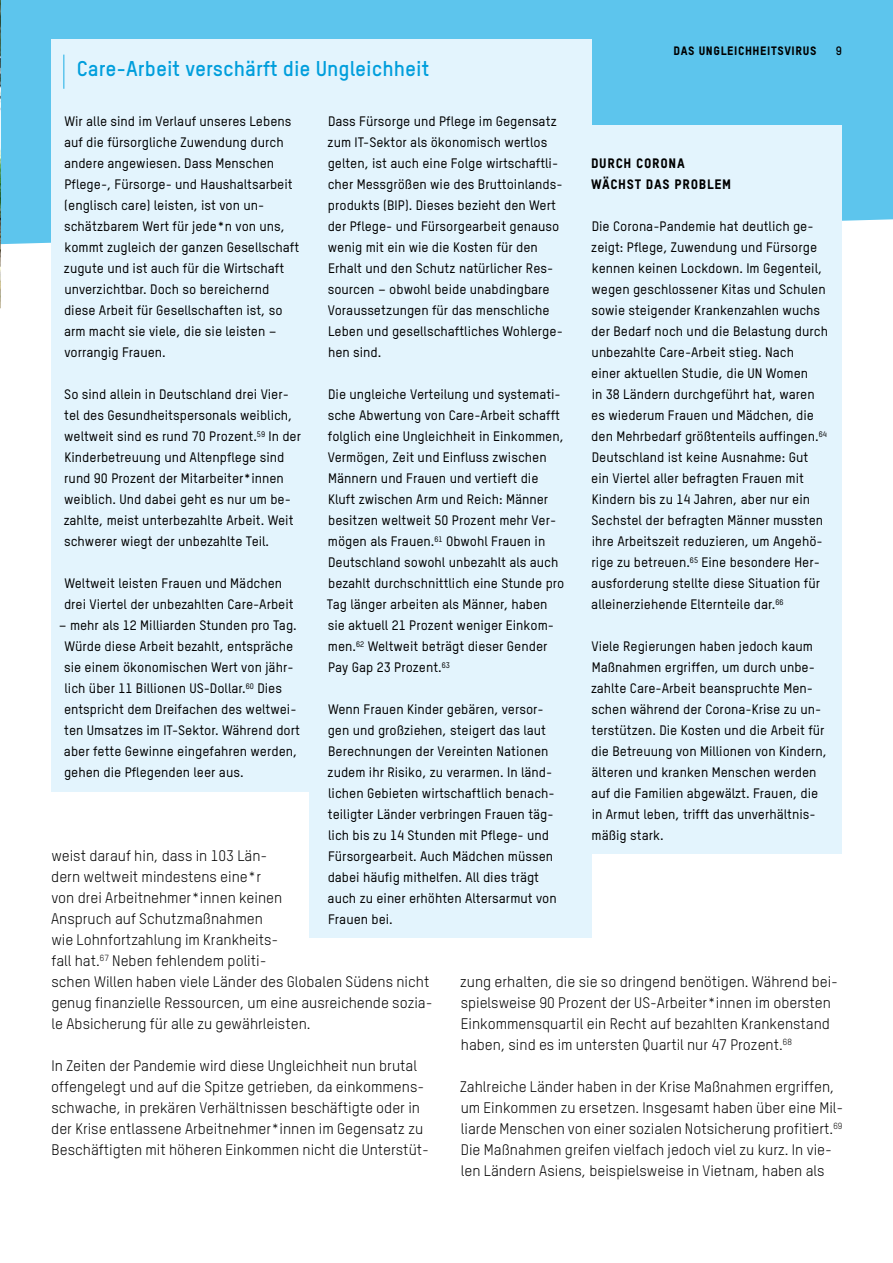
<style>
.page{position:relative;width:893px;height:1263px;background:#fff}
.page>*{position:absolute;margin:0;border:0;box-sizing:border-box;transform-origin:0 0}
.t1{font:700 21px "Oxfam TSTARPRO";color:#009edc}
.t2{font:15px/21px "Oxfam TSTARPRO";color:#000}
.t3{font:500 13.5px/21px "Oxfam TSTARPRO";color:#000}
.t4{font:13.5px/21px "Oxfam TSTARPRO Headline";letter-spacing:.05em;color:#000}
.t5{font:12px "Oxfam TSTARPRO Headline";letter-spacing:.05em;color:#000}
.t6{font:700 12px "Oxfam TSTARPRO";color:#000}
</style>
<div class="page">
<div style="left:1px;top:0;width:892px;height:244px;background:#5dc5ed"></div>
<div style="left:51px;top:40px;width:791px;height:967px;background:#e3f4fd"></div>
<hr style="left:63px;top:55px;width:2px;height:34px;background:#5dc5ed">
<div style="left:592px;top:0;width:270px;height:125px;background:#5dc5ed"></div>
<img style="left:0;top:0;width:1px;height:308px">
<div style="left:39px;top:792px;width:270px;height:250px;background:#fff"></div>
<div style="left:592px;top:854px;width:270px;height:249px;background:#fff"></div>
<div style="left:276px;top:938px;width:447px;height:250px;background:#fff"></div>
<p class="t5" style="left:673px;top:42px;width:145px">DAS UNGLEICHHEITSVIRUS</p>
<p class="t6" style="left:836px;top:42px;width:8px">9</p>
<h1 class="t1" style="left:77px;top:52px;width:354px">Care-Arbeit verschärft die Ungleichheit</h1>
<p class="t3" style="left:64px;top:110px;width:237px">Wir alle sind im Verlauf unseres Lebens auf die fürsorgliche Zuwendung durch andere angewiesen. Dass Menschen Pflege-, Fürsorge- und Haushaltsarbeit (englisch care) leisten, ist von un&shy;schätzbarem Wert für jede*n von uns, kommt zugleich der ganzen Gesellschaft zugute und ist auch für die Wirtschaft unverzichtbar. Doch so bereichernd diese Arbeit für Gesellschaften ist, so arm macht sie viele, die sie leisten – vorrangig Frauen.</p>
<p class="t3" style="left:64px;top:383px;width:239px">So sind allein in Deutschland drei Vier&shy;tel des Gesundheitspersonals weiblich, weltweit sind es rund 70 Prozent.<sup>59</sup> In der Kinderbetreuung und Altenpflege sind rund 90 Prozent der Mitarbeiter*innen weiblich. Und dabei geht es nur um be&shy;zahlte, meist unterbezahlte Arbeit. Weit schwerer wiegt der unbezahlte Teil.</p>
<p class="t3" style="left:64px;top:572px;width:231px">Weltweit leisten Frauen und Mädchen drei Viertel der unbezahlten Care-Arbeit</p>
<p class="t3" style="left:64px;top:614px;width:238px;text-indent:-5px">– mehr als 12 Milliarden Stunden pro Tag.<br>Würde diese Arbeit bezahlt, entspräche sie einem ökonomischen Wert von jähr&shy;lich über 11 Billionen US-Dollar.<sup>60</sup> Dies entspricht dem Dreifachen des weltwei&shy;ten Umsatzes im IT-Sektor. Während dort aber fette Gewinne eingefahren werden, gehen die Pflegenden leer aus.</p>
<p class="t3" style="left:328px;top:110px;width:237px">Dass Fürsorge und Pflege im Gegensatz zum IT-Sektor als ökonomisch wertlos gelten, ist auch eine Folge wirtschaftli&shy;cher Messgrößen wie des Bruttoinlands&shy;produkts (BIP). Dieses bezieht den Wert der Pflege- und Fürsorgearbeit genauso wenig mit ein wie die Kosten für den Erhalt und den Schutz natürlicher Res&shy;sourcen – obwohl beide unabdingbare Voraussetzungen für das menschliche Leben und gesellschaftliches Wohlerge&shy;hen sind.</p>
<p class="t3" style="left:327px;top:383px;width:239px">Die ungleiche Verteilung und systemati&shy;sche Abwertung von Care-Arbeit schafft folglich eine Ungleichheit in Einkommen, Vermögen, Zeit und Einfluss zwischen Männern und Frauen und vertieft die Kluft zwischen Arm und Reich: Männer besitzen weltweit 50 Prozent mehr Ver&shy;mögen als Frauen.<sup>61</sup> Obwohl Frauen in Deutschland sowohl unbezahlt als auch bezahlt durchschnittlich eine Stunde pro Tag länger arbeiten als Männer, haben sie aktuell 21 Prozent weniger Einkom&shy;men.<sup>62</sup> Weltweit beträgt dieser Gender Pay Gap 23 Prozent.<sup>63</sup></p>
<p class="t3" style="left:328px;top:698px;width:231px">Wenn Frauen Kinder gebären, versor&shy;gen und großziehen, steigert das laut Berechnungen der Vereinten Nationen zudem ihr Risiko, zu verarmen. In länd&shy;lichen Gebieten wirtschaftlich benach&shy;teiligter Länder verbringen Frauen täg&shy;lich bis zu 14 Stunden mit Pflege- und Fürsorgearbeit. Auch Mädchen müssen dabei häufig mithelfen. All dies trägt auch zu einer erhöhten Altersarmut von Frauen bei.</p>
<p class="t4" style="left:591px;top:152px;width:142px">DURCH CORONA<br>WÄCHST DAS PROBLEM</p>
<p class="t3" style="left:591px;top:215px;width:238px">Die Corona-Pandemie hat deutlich ge&shy;zeigt: Pflege, Zuwendung und Fürsorge kennen keinen Lockdown. Im Gegenteil, wegen geschlossener Kitas und Schulen sowie steigender Krankenzahlen wuchs der Bedarf noch und die Belastung durch unbezahlte Care-Arbeit stieg. Nach<br>einer aktuellen Studie, die UN Women<br>in 38 Ländern durchgeführt hat, waren es wiederum Frauen und Mädchen, die den Mehrbedarf größtenteils auffingen.<sup>64<br></sup>Deutschland ist keine Ausnahme: Gut ein Viertel aller befragten Frauen mit Kindern bis zu 14 Jahren, aber nur ein Sechstel der befragten Männer mussten ihre Arbeitszeit reduzieren, um Angehö&shy;rige zu betreuen.<sup>65</sup> Eine besondere Her&shy;ausforderung stellte diese Situation für alleinerziehende Elternteile dar.<sup>66</sup></p>
<p class="t3" style="left:591px;top:635px;width:237px">Viele Regierungen haben jedoch kaum Maßnahmen ergriffen, um durch unbe&shy;zahlte Care-Arbeit beanspruchte Men&shy;schen während der Corona-Krise zu un&shy;terstützen. Die Kosten und die Arbeit für die Betreuung von Millionen von Kindern, älteren und kranken Menschen werden auf die Familien abgewälzt. Frauen, die in Armut leben, trifft das unverhältnis&shy;mäßig stark.</p>
<p class="t2" style="left:51px;top:844px;width:383px">weist darauf hin, dass in 103 Län-<br>dern weltweit mindestens eine*r<br>von drei Arbeitnehmer*innen keinen<br>Anspruch auf Schutzmaßnahmen<br>wie Lohnfortzahlung im Krankheits-<br>fall hat.<sup>67</sup> Neben fehlendem politi-<br>schen Willen haben viele Länder des Globalen Südens nicht genug finanzielle Ressourcen, um eine ausreichende sozia&shy;le Absicherung für alle zu gewährleisten.</p>
<p class="t2" style="left:51px;top:1054px;width:379px">In Zeiten der Pandemie wird diese Ungleichheit nun brutal offengelegt und auf die Spitze getrieben, da einkommens&shy;schwache, in prekären Verhältnissen beschäftigte oder in der Krise entlassene Arbeitnehmer*innen im Gegensatz zu Beschäftigten mit höheren Einkommen nicht die Unterstüt-</p>
<p class="t2" style="left:460px;top:970px;width:379px">zung erhalten, die sie so dringend benötigen. Während bei&shy;spielsweise 90 Prozent der US-Arbeiter*innen im obersten Einkommensquartil ein Recht auf bezahlten Krankenstand haben, sind es im untersten Quartil nur 47 Prozent.<sup>68</sup></p>
<p class="t2" style="left:460px;top:1075px;width:385px">Zahlreiche Länder haben in der Krise Maßnahmen ergriffen, um Einkommen zu ersetzen. Insgesamt haben über eine Mil&shy;liarde Menschen von einer sozialen Notsicherung profitiert.<sup>69<br></sup>Die Maßnahmen greifen vielfach jedoch viel zu kurz. In vie&shy;len Ländern Asiens, beispielsweise in Vietnam, haben als</p>
</div>
